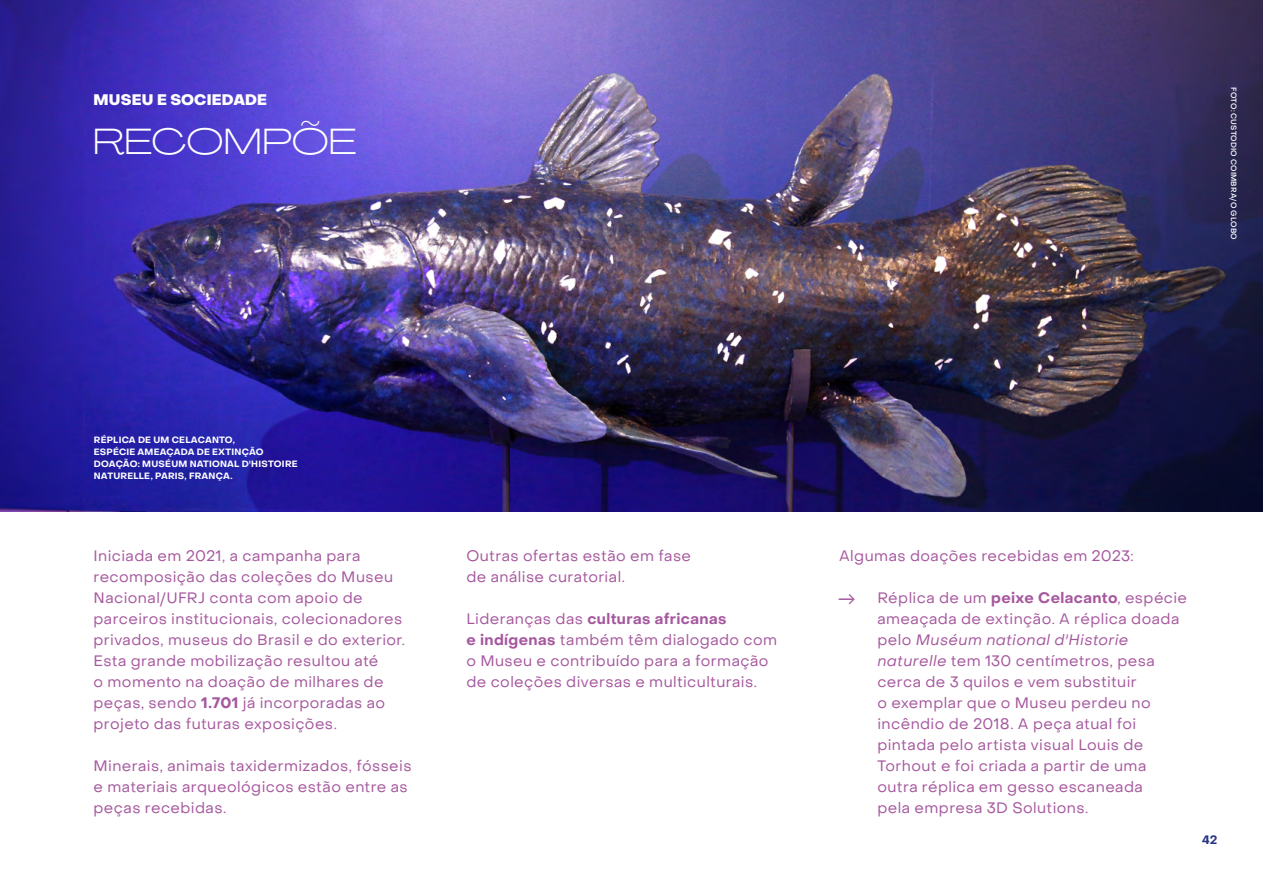
<style>
.page{position:relative;width:1263px;height:893px;background:#fff}
.page>*{position:absolute;margin:0;border:0;box-sizing:border-box;transform-origin:0 0}
.t1{font:300 36px "Agrandir Grand";letter-spacing:.01em;color:#fff}
.t2{font:italic 18px "Lato";color:#a6589e}
.t3{font:15px/21px "Object Sans";letter-spacing:.03em;color:#a6589e}
.t4{font:800 15px "Object Sans";letter-spacing:.01em;color:#fff}
.t5{font:700 12px "Object Sans";color:#283583}
.t6{font:700 9px/12px "Object Sans";letter-spacing:.025em;color:#fff}
.t7{font:500 7.5px "Object Sans";letter-spacing:.025em;color:#fff}
.s1{font-weight:700}
.s2{font-style:italic}
</style>
<div class="page">
<img style="left:0;top:0;width:1263px;height:512px">
<p class="t4" style="left:94px;top:90px;width:175px">MUSEU E SOCIEDADE</p>
<h1 class="t1" style="left:94px;top:120px;width:264px">RECOMPÕE</h1>
<p class="t7" style="left:1238px;top:87px;width:154px;rotate:90deg">FOTO: CUSTODIO COIMBRA/O GLOBO</p>
<p class="t6" style="left:94px;top:434px;width:205px">RÉPLICA DE UM CELACANTO,<br>ESPÉCIE AMEAÇADA DE EXTINÇÃO<br>DOAÇÃO: MUSÉUM NATIONAL D'HISTOIRE<br>NATURELLE, PARIS, FRANÇA.</p>
<p class="t3" style="left:94px;top:545px;width:313px">Iniciada em 2021, a campanha para recomposição das coleções do Museu Nacional/UFRJ conta com apoio de parceiros institucionais, colecionadores privados, museus do Brasil e do exterior.<br>Esta grande mobilização resultou até<br>o momento na doação de milhares de peças, sendo <span class="s1">1.701</span> já incorporadas ao projeto das futuras exposições.</p>
<p class="t3" style="left:94px;top:755px;width:319px">Minerais, animais taxidermizados, fósseis e materiais arqueológicos estão entre as peças recebidas.</p>
<p class="t3" style="left:466px;top:545px;width:226px">Outras ofertas estão em fase de análise curatorial.</p>
<p class="t3" style="left:466px;top:608px;width:312px">Lideranças das <span class="s1">culturas africanas<br>e indígenas</span> também têm dialogado com o Museu e contribuído para a formação de coleções diversas e multiculturais.</p>
<p class="t3" style="left:839px;top:545px;width:296px">Algumas doações recebidas em 2023:</p>
<p class="t3" style="left:877px;top:587px;width:311px">Réplica de um <span class="s1">peixe Celacanto</span>, espécie ameaçada de extinção. A réplica doada pelo <span class="s2">Muséum national d'Historie naturelle</span> tem 130 centímetros, pesa cerca de 3 quilos e vem substituir<br>o exemplar que o Museu perdeu no incêndio de 2018. A peça atual foi pintada pelo artista visual Louis de Torhout e foi criada a partir de uma outra réplica em gesso escaneada<br>pela empresa 3D Solutions.</p>
<p class="t2" style="left:838px;top:585px;width:19px">→</p>
<p class="t5" style="left:1202px;top:832px;width:17px">42</p>
</div>
